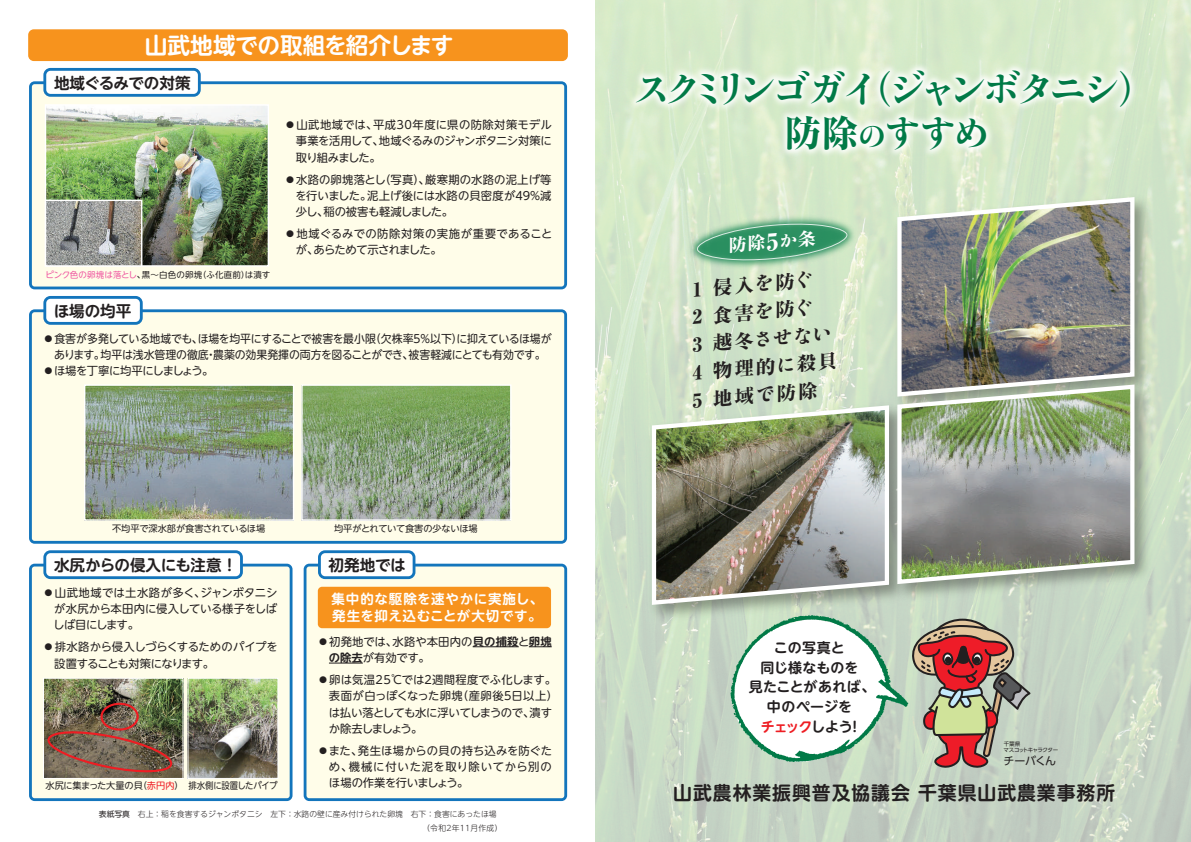
<style>
.page{position:relative;width:1191px;height:842px;background:#fff}
.page>*{position:absolute;margin:0;border:0;box-sizing:border-box;transform-origin:0 0}
.t1{font:37.2px/44.1px "Ryumin Std Heavy KO";letter-spacing:-.105em;color:#017a47;text-align:center}
.t2{font:700 22.7px "UD Shin M Go Pro De";letter-spacing:-.02em;color:#fff}
.t3{font:800 19.1px/27.6px "Ryumin Pro";color:#231f20}
.t4{font:19.1px "Ryumin Std Heavy KO";color:#231f20}
.t5{font:700 18.9px "UD Shin M Go Pro De";letter-spacing:.05em;color:#231f20}
.t6{font:800 17.7px "Ryumin Pro";color:#fff}
.t7{font:700 15.6px "UD Shin M Go Pro De";letter-spacing:-.01em;color:#231f20}
.t8{font:700 14px/19.7px "UD Shin M Go Pro De";color:#231f20;text-align:center}
.t9{font:700 13.5px/16.8px "UD Shin M Go Pro De";letter-spacing:.05em;color:#fff}
.t10{font:11.3px/16.3px "UD Shin M Go Pro";letter-spacing:-.015em;color:#231f20;text-align:justify}
.t11{font:11.3px "UD Shin M Go Pro";letter-spacing:-.05em;color:#231f20}
.t12{font:11px "UD Shin Go Pro";letter-spacing:-.045em;color:#231f20}
.t13{font:9.2px "UD Shin M Go Pro";letter-spacing:-.025em;color:#231f20}
.t14{font:8.5px "UD Shin M Go Pro";letter-spacing:.015em;color:#231f20}
.t15{font:300 7.8px "UD Shin M Go Pro";color:#231f20}
.t16{font:300 7.8px "UD Shin M Go Pro";letter-spacing:-.14em;color:#231f20}
.t17{font:5.5px/6.6px "UD Shin Go Pro";letter-spacing:-.08em;color:#231f20}
.s1{color:#ef59a1}
.s2{color:#ee1d23}
.s3{font-family:"UD Shin M Go Pro De";font-weight:700}
.s4{font-weight:400}
.s5{font-family:"Ryumin Pro";font-weight:800}
.s6{font-size:28.3px}
.s7{font-size:23.4px}
.s8{font-family:"Ryumin Std Heavy KO";font-weight:400}
</style>
<div class="page">
<svg style="left:304px;top:564px;width:263px;height:237px;fill:#fffde9"></svg>
<div style="left:28px;top:29px;width:540px;height:32px;background:#f7931d;border-radius:6px"></div>
<div style="left:318px;top:587px;width:233px;height:41px;background:#f7931d;border-radius:4px"></div>
<div style="left:29px;top:81px;width:538px;height:208px;background:#fffde9"></div>
<svg style="left:29px;top:309px;width:538px;height:235px;fill:#fffde9"></svg>
<svg style="left:29px;top:564px;width:263px;height:237px;fill:#fffde9"></svg>
<img style="left:595px;top:0;width:596px;height:842px">
<img style="left:889px;top:196px;width:267px;height:180px">
<img style="left:895px;top:196px;width:241px;height:180px">
<img style="left:644px;top:397px;width:267px;height:230px">
<img style="left:649px;top:403px;width:242px;height:204px">
<img style="left:889px;top:376px;width:267px;height:230px">
<svg style="left:895px;top:382px;width:241px;height:204px"></svg>
<div style="left:45px;top:69px;width:154px;height:26px;background:#fff;border-radius:6px"></div>
<div style="left:43px;top:68px;width:158px;height:29px;border:3px solid #1375bc;border-radius:6px"></div>
<div style="left:45px;top:297px;width:96px;height:26px;background:#fff;border-radius:6px"></div>
<div style="left:43px;top:296px;width:100px;height:29px;border:3px solid #1375bc;border-radius:6px"></div>
<div style="left:45px;top:552px;width:196px;height:26px;background:#fff;border-radius:6px"></div>
<div style="left:43px;top:550px;width:200px;height:29px;border:3px solid #1375bc;border-radius:6px"></div>
<div style="left:319px;top:552px;width:95px;height:26px;background:#fff;border-radius:6px"></div>
<div style="left:318px;top:550px;width:97px;height:29px;border:3px solid #1375bc;border-radius:6px"></div>
<img style="left:595px;top:29px;width:580px;height:167px">
<img style="left:658px;top:185px;width:228px;height:114px">
<svg style="left:697px;top:224px;width:150px;height:36px"></svg>
<img style="left:47px;top:106px;width:220px;height:159px">
<div style="left:45px;top:104px;width:224px;height:163px;border:1px solid #fff"></div>
<img style="left:47px;top:202px;width:93px;height:63px">
<div style="left:45px;top:200px;width:97px;height:67px;border:1px solid #fff"></div>
<hr style="left:473px;top:646px;width:46px;height:1px;background:#231f20">
<svg style="left:529px;top:646px;width:23px;height:1px"></svg>
<hr style="left:329px;top:663px;width:34px;height:1px;background:#231f20">
<img style="left:86px;top:386px;width:206px;height:133px">
<div style="left:84px;top:384px;width:210px;height:137px;border:1px solid #fff"></div>
<img style="left:45px;top:680px;width:136px;height:97px">
<div style="left:43px;top:678px;width:140px;height:101px;border:1px solid #fff"></div>
<img style="left:189px;top:680px;width:87px;height:97px">
<div style="left:187px;top:678px;width:91px;height:101px;border:1px solid #fff"></div>
<img style="left:303px;top:386px;width:206px;height:133px">
<div style="left:301px;top:384px;width:210px;height:137px;border:1px solid #fff"></div>
<svg style="left:730px;top:615px;width:300px;height:154px"></svg>
<div style="left:100px;top:703px;width:39px;height:28px;border:2px solid #ee1d23;border-radius:50%"></div>
<img style="left:47px;top:728px;width:127px;height:46px">
<h2 class="t2" style="left:145px;top:27px;width:310px">山武地域での取組を紹介します</h2>
<h3 class="t7" style="left:54px;top:70px;width:138px">地域ぐるみでの対策</h3>
<p class="t14" style="left:45px;top:268px;width:227px"><span class="s1">ピンク色の卵塊は落とし</span>、黒～白色の卵塊（ふ化直前）は潰す</p>
<p class="t10" style="left:296px;top:116px;width:257px;text-indent:-11px">●山武地域では、平成30年度に県の防除対策モデル事業を活用して、地域ぐるみのジャンボタニシ対策に取り組みました。</p>
<p class="t10" style="left:295px;top:171px;width:258px;text-indent:-11px">●水路の卵塊落とし（写真）、厳寒期の水路の泥上げ等を行いました。泥上げ後には水路の貝密度が４９％減少し、稲の被害も軽減しました。</p>
<p class="t10" style="left:296px;top:225px;width:258px;text-indent:-11px">●地域ぐるみでの防除対策の実施が重要であることが、あらためて示されました。</p>
<h3 class="t7" style="left:54px;top:298px;width:79px">ほ場の均平</h3>
<p class="t10" style="left:43px;top:329px;width:510px;text-align:center">●食害が多発している地域でも、ほ場を均平にすることで被害を最小限（欠株率５％以下）に抑えているほ場があります。均平は浅水管理の徹底・農薬の効果発揮の両方を図ることができ、被害軽減にとても有効です。</p>
<p class="t11" style="left:43px;top:362px;width:172px">●ほ場を丁寧に均平にしましょう。</p>
<p class="t13" style="left:112px;top:521px;width:155px">不均平で深水部が食害されているほ場</p>
<h3 class="t7" style="left:54px;top:552px;width:185px">水尻からの侵入にも注意！</h3>
<p class="t10" style="left:53px;top:584px;width:226px;text-indent:-10px">●山武地域では土水路が多く、ジャンボタニシが水尻から本田内に侵入している様子をしばしば目にします。</p>
<p class="t10" style="left:54px;top:638px;width:225px;text-indent:-11px">●排水路から侵入しづらくするためのパイプを設置することも対策になります。</p>
<p class="t13" style="left:45px;top:778px;width:233px">水尻に集まった大量の貝（<span class="s2">赤円内</span>）排水側に設置したパイプ</p>
<p class="t13" style="left:334px;top:521px;width:145px">均平がとれていて食害の少ないほ場</p>
<h3 class="t7" style="left:329px;top:552px;width:79px">初発地では</h3>
<p class="t9" style="left:331px;top:590px;width:213px">集中的な駆除を速やかに実施し、発生を抑え込むことが大切です。</p>
<p class="t10" style="left:329px;top:633px;width:224px;text-indent:-11px">●初発地では、水路や本田内の<span class="s3">貝の捕殺</span>と<span class="s3">卵塊の除去</span>が有効です。</p>
<p class="t10" style="left:329px;top:671px;width:230px;text-align:left;text-indent:-11px">●卵は気温25℃では２週間程度でふ化します。表面が白っぽくなった卵塊（産卵後５日以上）は払い落としても水に浮いてしまうので、潰すか除去しましょう。</p>
<p class="t10" style="left:329px;top:742px;width:225px;text-indent:-11px">●また、発生ほ場からの貝の持ち込みを防ぐため、機械に付いた泥を取り除いてから別のほ場の作業を行いましょう。</p>
<p class="t15" style="left:99px;top:808px;width:399px"><span class="s4">表紙写真</span>　右上：稲を食害するジャンボタニシ　左下：水路の壁に産み付けられた卵塊　右下：食害にあったほ場</p>
<p class="t16" style="left:422px;top:821px;width:81px">（令和２年１１月作成）</p>
<h1 class="t1" style="left:633px;top:64px;width:523px">スクミリンゴガイ<span class="s5">（</span>ジャンボタニシ<span class="s5">）防除</span><span class="s6">の</span>すすめ</h1>
<h3 class="t6" style="left:726px;top:232px;width:89px;rotate:-5deg">防除<span class="s7">5</span><span class="s8">か</span>条</h3>
<h3 class="t3" style="left:688px;top:275px;width:125px;rotate:-5deg">1 侵入<span class="s8">を</span>防<span class="s8">ぐ<br></span>2 食害<span class="s8">を</span>防<span class="s8">ぐ</span></h3>
<h3 class="t4" style="left:690px;top:332px;width:141px;rotate:-5deg"><span class="s5">3 越冬</span>させない</h3>
<h3 class="t3" style="left:688px;top:358px;width:150px;rotate:-5deg">4 物理的<span class="s8">に</span>殺貝<br>5 地域<span class="s8">で</span>防除</h3>
<p class="t8" style="left:748px;top:637px;width:128px">この写真と<br>同じ様なものを<br>見たことがあれば、中のページを<br><span class="s2">チェック</span>しよう！</p>
<p class="t17" style="left:1003px;top:740px;width:56px">千葉県<br>マスコットキャラクター</p>
<p class="t12" style="left:1003px;top:752px;width:54px">チーバくん</p>
<h3 class="t5" style="left:673px;top:778px;width:443px">山武農林業振興普及協議会 千葉県山武農業事務所</h3>
</div>
